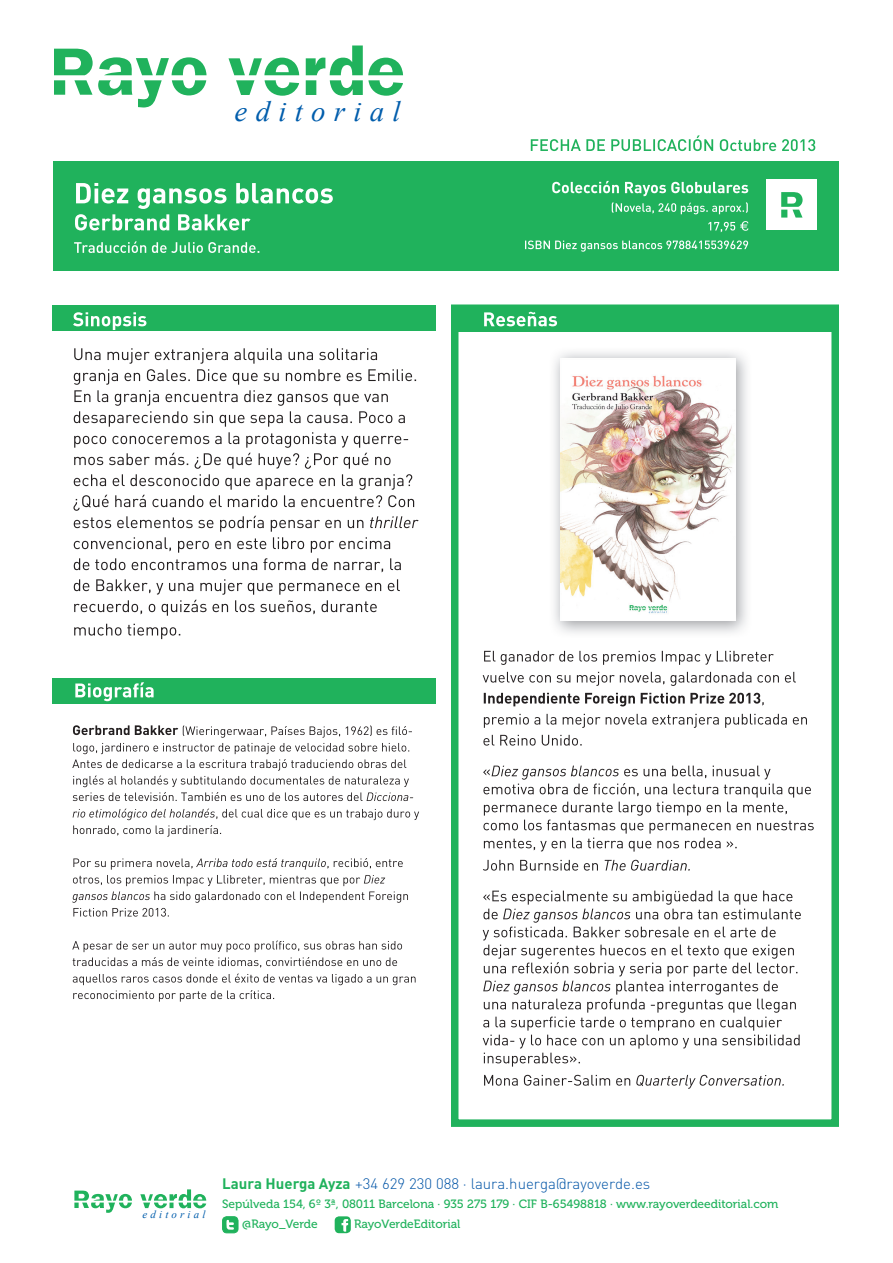
<style>
.page{position:relative;width:893px;height:1263px;background:#fff}
.page>*{position:absolute;margin:0;border:0;box-sizing:border-box;transform-origin:0 0}
.t1{font:italic 28.8px "Times New Roman";letter-spacing:.29em;color:#015dac}
.t2{font:300 15px "DIN";color:#0154a6}
.t3{font:12px/19.5px "Museo 500";color:#20b25c}
.t4{font:italic 10.95px "Times New Roman";letter-spacing:.29em;color:#015dac}
.s1{font-weight:700;color:#20b25c}
</style>
<div class="page">
<div style="left:52px;top:305px;width:383px;height:26px;background:#20b25c"></div>
<div style="left:452px;top:306px;width:384px;height:26px;background:#20b25c"></div>
<div style="left:52px;top:678px;width:383px;height:26px;background:#20b25c"></div>
<div style="left:451px;top:304px;width:388px;height:823px;border:8px solid #20b25c"></div>
<svg style="left:228px;top:45px;width:175px;height:51px"></svg>
<svg style="left:54px;top:49px;width:153px;height:59px"></svg>
<svg style="left:74px;top:623px;width:107px;height:16px"></svg>
<svg style="left:74px;top:579px;width:326px;height:37px"></svg>
<svg style="left:73px;top:348px;width:346px;height:224px"></svg>
<svg style="left:73px;top:312px;width:73px;height:18px"></svg>
<svg style="left:484px;top:1075px;width:300px;height:14px"></svg>
<svg style="left:483px;top:891px;width:318px;height:175px"></svg>
<svg style="left:483px;top:860px;width:207px;height:11px"></svg>
<svg style="left:483px;top:766px;width:331px;height:85px"></svg>
<svg style="left:483px;top:735px;width:99px;height:11px"></svg>
<svg style="left:484px;top:714px;width:323px;height:14px"></svg>
<svg style="left:484px;top:693px;width:280px;height:13px"></svg>
<svg style="left:483px;top:672px;width:313px;height:14px"></svg>
<svg style="left:484px;top:651px;width:290px;height:14px"></svg>
<svg style="left:484px;top:312px;width:73px;height:14px"></svg>
<div style="left:53px;top:161px;width:786px;height:110px;background:#20b25c"></div>
<svg style="left:74px;top:241px;width:185px;height:12px"></svg>
<svg style="left:75px;top:183px;width:258px;height:47px"></svg>
<svg style="left:531px;top:135px;width:284px;height:16px"></svg>
<svg style="left:525px;top:240px;width:223px;height:12px"></svg>
<svg style="left:708px;top:221px;width:40px;height:11px"></svg>
<svg style="left:612px;top:202px;width:136px;height:12px"></svg>
<svg style="left:552px;top:181px;width:196px;height:15px"></svg>
<svg style="left:75px;top:682px;width:79px;height:19px"></svg>
<svg style="left:72px;top:940px;width:344px;height:62px"></svg>
<svg style="left:72px;top:858px;width:336px;height:58px"></svg>
<svg style="left:73px;top:809px;width:346px;height:28px"></svg>
<svg style="left:72px;top:725px;width:341px;height:76px"></svg>
<svg style="left:140px;top:1189px;width:66px;height:19px"></svg>
<svg style="left:74px;top:1190px;width:58px;height:23px"></svg>
<div style="left:335px;top:1216px;width:16px;height:17px;background:#20b25c;border-radius:4px"></div>
<svg style="left:342px;top:1219px;width:6px;height:12px"></svg>
<div style="left:223px;top:1217px;width:15px;height:16px;background:#20b25c;border-radius:4px"></div>
<div style="left:222px;top:1216px;width:16px;height:17px;border:1px solid #20b25c;border-radius:4px"></div>
<svg style="left:226px;top:1220px;width:8px;height:10px"></svg>
<div style="left:767px;top:180px;width:50px;height:50px;background:#fff"></div>
<svg style="left:781px;top:192px;width:22px;height:26px"></svg>
<img style="left:560px;top:358px;width:175px;height:257px">
<h1 class="t1" style="left:235px;top:95px;width:167px">editorial</h1>
<p class="t4" style="left:143px;top:1208px;width:64px">editorial</p>
<p class="t2" style="left:222px;top:1174px;width:430px"><span class="s1">Laura Huerga Ayza</span> +34 629 230 088 · laura.huerga@rayoverde.es</p>
<p class="t3" style="left:242px;top:1194px;width:538px;text-indent:-20px">Sepúlveda 154, 6º 3ª, 08011 Barcelona · 935 275 179 · CIF B-65498818 · www.rayoverdeeditorial.com @Rayo_Verde</p>
<p class="t3" style="left:354px;top:1214px;width:108px">RayoVerdeEditorial</p>
</div>
